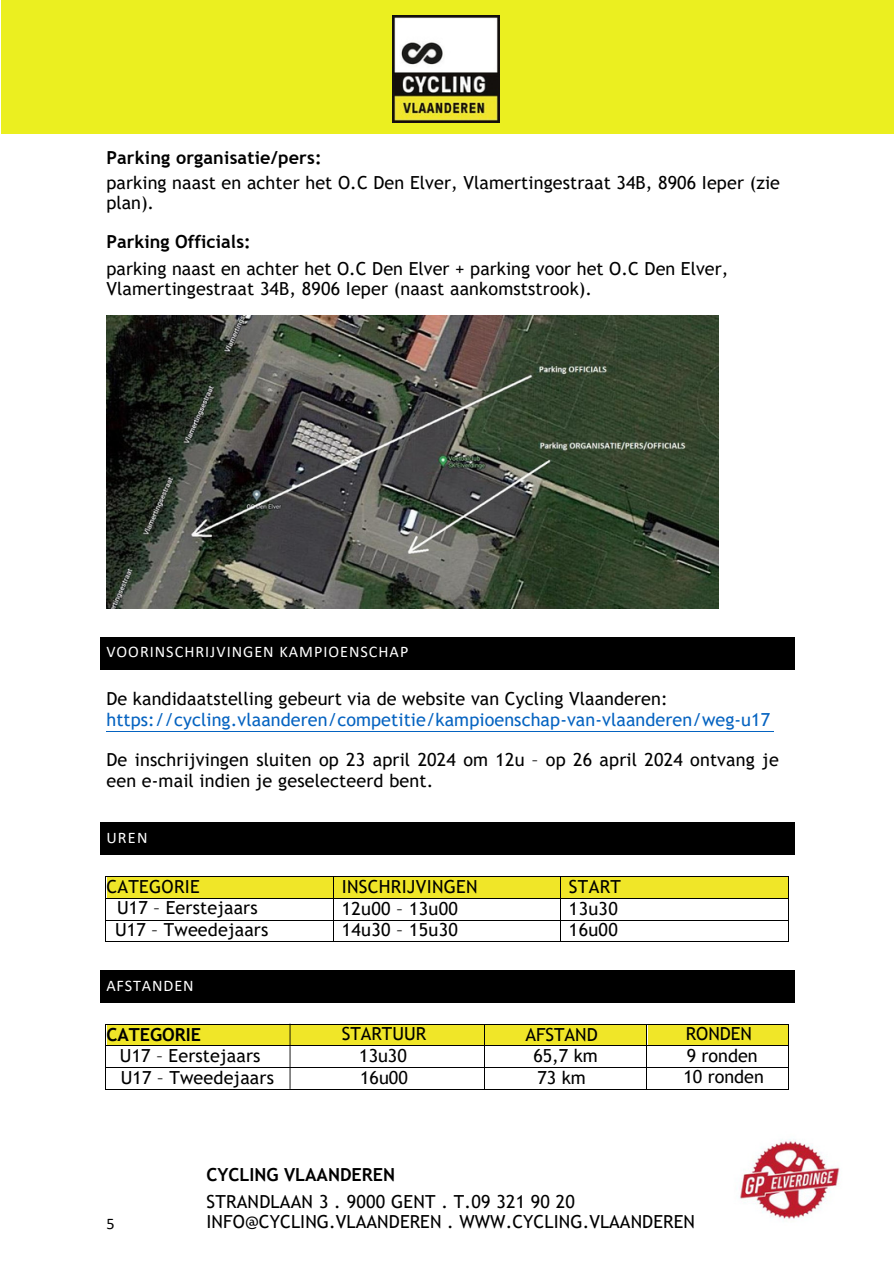
<style>
.page{position:relative;width:894px;height:1264px;background:#fff}
.page>*{position:absolute;margin:0;border:0;box-sizing:border-box;transform-origin:0 0}
.t1{font:18px/21.3px "Trebuchet MS";letter-spacing:.005em;color:#000}
.t2{font:18px/20.2px "Trebuchet MS";letter-spacing:.005em;color:#0563c1}
.t3{font:700 18px "Trebuchet MS";letter-spacing:.005em;color:#000}
.t4{font:16.2px "Calibri";letter-spacing:.06em;color:#fff}
.t5{font:16.2px "Calibri";color:#000}
.s1{color:#000}
.s2{font-weight:700}
</style>
<div class="page">
<div style="left:1px;top:0;width:892px;height:134px;background:#ebef20"></div>
<img style="left:392px;top:15px;width:107px;height:107px">
<img style="left:740px;top:1139px;width:100px;height:80px">
<hr style="left:106px;top:730px;width:667px;height:1px;background:#0563c1">
<div style="left:107px;top:876px;width:227px;height:22px;background:#f0e628"></div>
<div style="left:334px;top:876px;width:227px;height:22px;background:#f0e628"></div>
<div style="left:561px;top:876px;width:226px;height:22px;background:#f0e628"></div>
<hr style="left:106px;top:875px;width:227px;height:1px;background:#000">
<hr style="left:334px;top:875px;width:226px;height:1px;background:#000">
<hr style="left:561px;top:875px;width:226px;height:1px;background:#000">
<hr style="left:106px;top:898px;width:227px;height:1px;background:#000">
<hr style="left:334px;top:898px;width:226px;height:1px;background:#000">
<hr style="left:561px;top:898px;width:226px;height:1px;background:#000">
<hr style="left:106px;top:920px;width:227px;height:1px;background:#000">
<hr style="left:334px;top:920px;width:226px;height:1px;background:#000">
<hr style="left:561px;top:920px;width:226px;height:1px;background:#000">
<svg style="left:105px;top:876px;width:1px;height:66px"></svg>
<hr style="left:106px;top:941px;width:227px;height:1px;background:#000">
<svg style="left:333px;top:876px;width:1px;height:66px"></svg>
<hr style="left:334px;top:941px;width:226px;height:1px;background:#000">
<svg style="left:560px;top:876px;width:1px;height:66px"></svg>
<hr style="left:561px;top:941px;width:226px;height:1px;background:#000">
<svg style="left:787px;top:876px;width:1px;height:66px"></svg>
<div style="left:107px;top:1024px;width:182px;height:21px;background:#f0e628"></div>
<div style="left:290px;top:1024px;width:194px;height:21px;background:#f0e628"></div>
<div style="left:485px;top:1024px;width:161px;height:21px;background:#f0e628"></div>
<div style="left:647px;top:1024px;width:140px;height:21px;background:#f0e628"></div>
<hr style="left:106px;top:1023px;width:183px;height:1px;background:#000">
<hr style="left:290px;top:1023px;width:194px;height:1px;background:#000">
<hr style="left:485px;top:1023px;width:160px;height:1px;background:#000">
<hr style="left:646px;top:1023px;width:141px;height:1px;background:#000">
<hr style="left:106px;top:1045px;width:183px;height:1px;background:#000">
<hr style="left:290px;top:1045px;width:194px;height:1px;background:#000">
<hr style="left:485px;top:1045px;width:160px;height:1px;background:#000">
<hr style="left:646px;top:1045px;width:141px;height:1px;background:#000">
<hr style="left:106px;top:1067px;width:183px;height:1px;background:#000">
<hr style="left:290px;top:1067px;width:194px;height:1px;background:#000">
<hr style="left:485px;top:1067px;width:160px;height:1px;background:#000">
<hr style="left:646px;top:1067px;width:141px;height:1px;background:#000">
<svg style="left:105px;top:1024px;width:1px;height:65px"></svg>
<hr style="left:106px;top:1088px;width:183px;height:1px;background:#000">
<svg style="left:289px;top:1023px;width:1px;height:66px"></svg>
<hr style="left:290px;top:1088px;width:194px;height:1px;background:#000">
<svg style="left:484px;top:1024px;width:1px;height:65px"></svg>
<hr style="left:485px;top:1088px;width:160px;height:1px;background:#000">
<hr style="left:646px;top:1088px;width:141px;height:1px;background:#000">
<svg style="left:787px;top:1024px;width:1px;height:44px"></svg>
<div style="left:105px;top:641px;width:684px;height:24px;background:#000"></div>
<svg style="left:100px;top:637px;width:5px;height:4px"></svg>
<hr style="left:105px;top:637px;width:684px;height:4px;background:#000">
<svg style="left:789px;top:637px;width:5px;height:4px"></svg>
<svg style="left:100px;top:665px;width:5px;height:4px"></svg>
<hr style="left:105px;top:665px;width:684px;height:4px;background:#000">
<svg style="left:789px;top:665px;width:5px;height:4px"></svg>
<div style="left:100px;top:641px;width:5px;height:24px;background:#000"></div>
<div style="left:789px;top:641px;width:5px;height:24px;background:#000"></div>
<div style="left:105px;top:827px;width:684px;height:23px;background:#000"></div>
<svg style="left:100px;top:822px;width:5px;height:5px"></svg>
<div style="left:105px;top:822px;width:684px;height:5px;background:#000"></div>
<svg style="left:789px;top:822px;width:5px;height:5px"></svg>
<svg style="left:100px;top:850px;width:5px;height:5px"></svg>
<div style="left:105px;top:850px;width:684px;height:5px;background:#000"></div>
<svg style="left:789px;top:850px;width:5px;height:5px"></svg>
<div style="left:100px;top:827px;width:5px;height:23px;background:#000"></div>
<div style="left:789px;top:827px;width:5px;height:23px;background:#000"></div>
<div style="left:105px;top:974px;width:684px;height:24px;background:#000"></div>
<svg style="left:100px;top:970px;width:5px;height:4px"></svg>
<hr style="left:105px;top:970px;width:684px;height:4px;background:#000">
<svg style="left:789px;top:970px;width:5px;height:4px"></svg>
<svg style="left:100px;top:998px;width:5px;height:4px"></svg>
<hr style="left:105px;top:998px;width:684px;height:4px;background:#000">
<svg style="left:789px;top:998px;width:5px;height:4px"></svg>
<div style="left:100px;top:974px;width:5px;height:24px;background:#000"></div>
<div style="left:789px;top:974px;width:5px;height:24px;background:#000"></div>
<img style="left:106px;top:315px;width:612px;height:293px">
<p class="t3" style="left:106px;top:147px;width:217px">Parking organisatie/pers:</p>
<p class="t1" style="left:106px;top:172px;width:675px">parking naast en achter het O.C Den Elver, Vlamertingestraat 34B, 8906 Ieper (zie</p>
<p class="t1" style="left:106px;top:192px;width:49px">plan).</p>
<p class="t3" style="left:106px;top:231px;width:146px">Parking Officials:</p>
<h1 class="t1" style="left:106px;top:257px;width:623px">parking naast en achter het O.C Den Elver + parking voor het O.C Den Elver,</h1>
<p class="t1" style="left:106px;top:278px;width:487px">Vlamertingestraat 34B, 8906 Ieper (naast aankomststrook).</p>
<p class="t4" style="left:106px;top:645px;width:303px">VOORINSCHRIJVINGEN KAMPIOENSCHAP</p>
<p class="t2" style="left:106px;top:689px;width:665px"><span class="s1">De kandidaatstelling gebeurt via de website van Cycling Vlaanderen: </span>https://cycling.vlaanderen/competitie/kampioenschap-van-vlaanderen/weg-u17</p>
<p class="t1" style="left:106px;top:749px;width:673px;line-height:20.2px">De inschrijvingen sluiten op 23 april 2024 om 12u – op 26 april 2024 ontvang je een e-mail indien je geselecteerd bent.</p>
<p class="t4" style="left:106px;top:830px;width:43px">UREN</p>
<p class="t1" style="left:106px;top:876px;width:95px">CATEGORIE</p>
<p class="t1" style="left:117px;top:897px;width:142px">U17 – Eerstejaars</p>
<p class="t1" style="left:115px;top:918px;width:155px">U17 – Tweedejaars</p>
<p class="t4" style="left:106px;top:978px;width:89px">AFSTANDEN</p>
<p class="t3" style="left:106px;top:1023px;width:96px">CATEGORIE</p>
<p class="t1" style="left:120px;top:1045px;width:142px">U17 – Eerstejaars</p>
<p class="t1" style="left:121px;top:1066px;width:155px">U17 – Tweedejaars</p>
<p class="t1" style="left:341px;top:876px;width:137px">INSCHRIJVINGEN<br>12u00 – 13u00<br>14u30 – 15u30</p>
<p class="t1" style="left:568px;top:876px;width:53px">START<br>13u30<br>16u00</p>
<p class="t1" style="left:341px;top:1023px;width:86px">STARTUUR</p>
<p class="t1" style="left:525px;top:1023px;width:74px">AFSTAND</p>
<p class="t1" style="left:685px;top:1023px;width:68px">RONDEN</p>
<p class="t1" style="left:359px;top:1045px;width:49px">13u30</p>
<h1 class="t1" style="left:360px;top:1067px;width:49px">16u00</h1>
<p class="t1" style="left:533px;top:1045px;width:66px">65,7 km</p>
<p class="t1" style="left:537px;top:1067px;width:50px">73 km</p>
<h1 class="t1" style="left:686px;top:1045px;width:72px">9 ronden</h1>
<h1 class="t1" style="left:683px;top:1065px;width:82px">10 ronden</h1>
<p class="t5" style="left:106px;top:1216px;width:10px">5</p>
<h1 class="t1" style="left:206px;top:1160px;width:370px;line-height:27px"><span class="s2">CYCLING VLAANDEREN<br></span>STRANDLAAN 3 . 9000 GENT . T.09 321 90 20</h1>
<h1 class="t1" style="left:206px;top:1210px;width:490px">INFO@CYCLING.VLAANDEREN . WWW.CYCLING.VLAANDEREN</h1>
</div>
